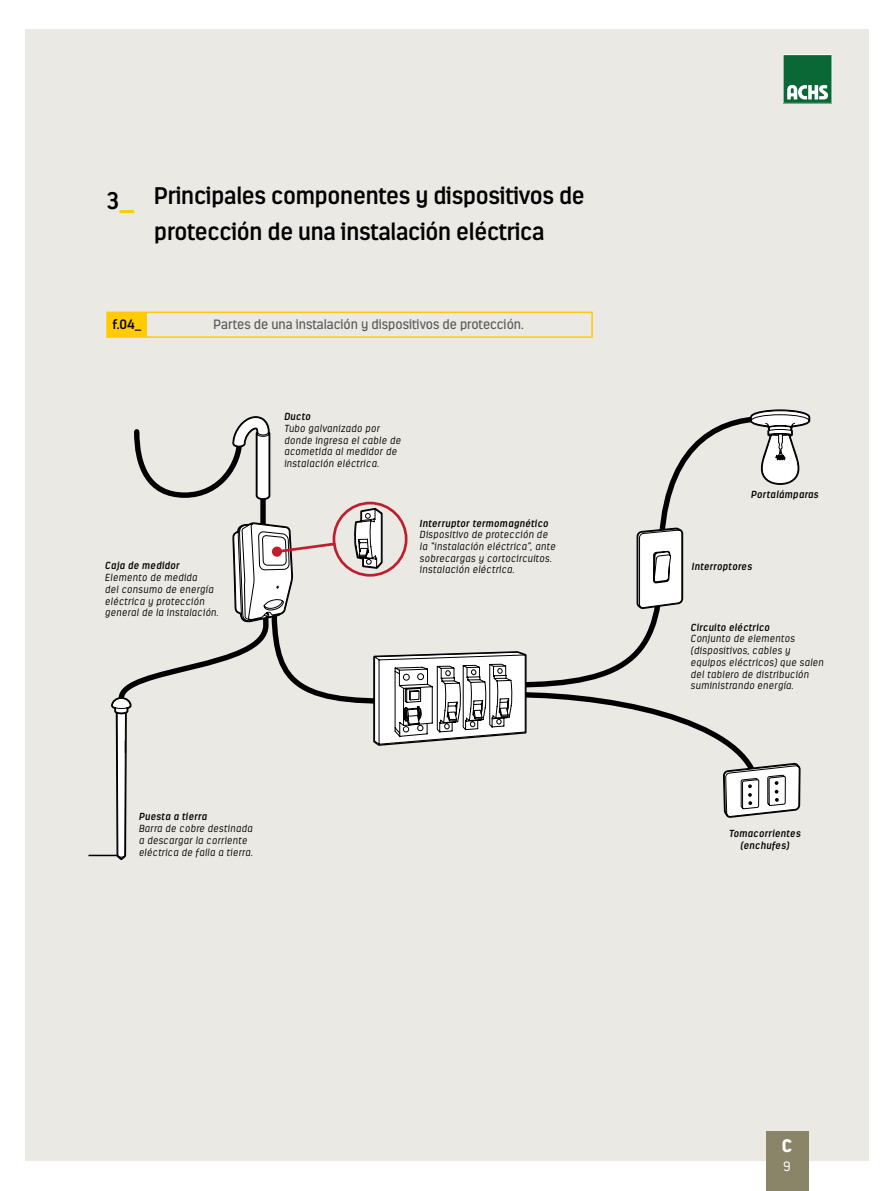
<style>
.page{position:relative;width:893px;height:1191px;background:#fff}
.page>*{position:absolute;margin:0;border:0;box-sizing:border-box;transform-origin:0 0}
.t1{font:600 24px/36px "Estandar";letter-spacing:-.01em;color:#000}
.t2{font:900 18px "Estandar";color:#fff}
.t3{font:13.5px "Estandar";color:#58595b}
.t4{font:600 13.5px "Estandar";color:#000}
.t5{font:300 13.5px "Estandar";color:#fff}
.t6{font:italic 300 10.2px/11.7px "Estandar";letter-spacing:.04em;color:#000}
.t7{font:italic 600 10.2px/11.7px "Estandar";letter-spacing:.04em;color:#000;text-align:center}
.s1{font-weight:900;font-size:30px;color:#ffcb05}
</style>
<div class="page">
<div style="left:25px;top:30px;width:843px;height:1131px;background:#eae9e4"></div>
<div style="left:766px;top:1131px;width:42px;height:60px;background:#8a8569"></div>
<svg style="left:783px;top:54px;width:49px;height:49px;background:#3c8760"></svg>
<div style="left:106px;top:311px;width:487px;height:27px;border:2px solid #ffcb05"></div>
<div style="left:107px;top:312px;width:40px;height:25px;background:#ffcb05"></div>
<svg style="left:118px;top:424px;width:605px;height:320px"></svg>
<svg style="left:354px;top:508px;width:29px;height:61px"></svg>
<div style="left:333px;top:502px;width:74px;height:74px;border:3px solid #be1e2d;border-radius:50%"></div>
<svg style="left:232px;top:416px;width:105px;height:213px"></svg>
<div style="left:272px;top:546px;width:10px;height:11px;background:#be1e2d;border-radius:5px"></div>
<svg style="left:111px;top:697px;width:21px;height:163px"></svg>
<svg style="left:373px;top:651px;width:154px;height:95px;background:#c5c5c5"></svg>
<svg style="left:637px;top:448px;width:46px;height:192px"></svg>
<svg style="left:723px;top:409px;width:87px;height:409px"></svg>
<hr style="left:88px;top:854px;width:30px;height:2px;background:#000">
<h1 class="t1" style="left:106px;top:182px;width:29px">3<span class="s1">_</span></h1>
<h1 class="t1" style="left:154px;top:177px;width:432px">Principales componentes y dispositivos de protección de una instalación eléctrica</h1>
<h3 class="t4" style="left:113px;top:316px;width:30px">f.04_</h3>
<h3 class="t3" style="left:214px;top:317px;width:312px">Partes de una instalación y dispositivos de protección.</h3>
<p class="t7" style="left:284px;top:410px;width:28px">Ducto</p>
<p class="t6" style="left:284px;top:422px;width:118px">Tubo galvanizado por donde ingresa el cable de acometida al medidor de instalación eléctrica.</p>
<p class="t7" style="left:751px;top:489px;width:69px">Portalámparas</p>
<p class="t7" style="left:420px;top:517px;width:130px">Interruptor termomagnético</p>
<p class="t6" style="left:420px;top:529px;width:137px">Dispositivo de protección de la “instalación eléctrica”, ante sobrecargas y cortocircuitos. instalación eléctrica.</p>
<p class="t7" style="left:105px;top:560px;width:76px">Caja de medidor</p>
<p class="t7" style="left:692px;top:561px;width:62px">Interroptores</p>
<p class="t6" style="left:105px;top:572px;width:115px">Elemento de medida<br>del consumo de energía eléctrica y protección general de la instalación.</p>
<p class="t7" style="left:139px;top:811px;width:70px">Puesta a tierra</p>
<p class="t6" style="left:139px;top:822px;width:115px">Barra de cobre destinada a descargar la corriente eléctrica de falla a tierra.</p>
<p class="t7" style="left:691px;top:621px;width:80px">Circuito eléctrico</p>
<p class="t6" style="left:691px;top:633px;width:134px">Conjunto de elementos (dispositivos, cables y equipos eléctricos) que salen del tablero de distribución suministrando energía.</p>
<p class="t7" style="left:729px;top:827px;width:73px">Tomacorrientes (enchufes)</p>
<h2 class="t2" style="left:782px;top:1134px;width:12px">C</h2>
<h3 class="t5" style="left:783px;top:1158px;width:9px">9</h3>
</div>
